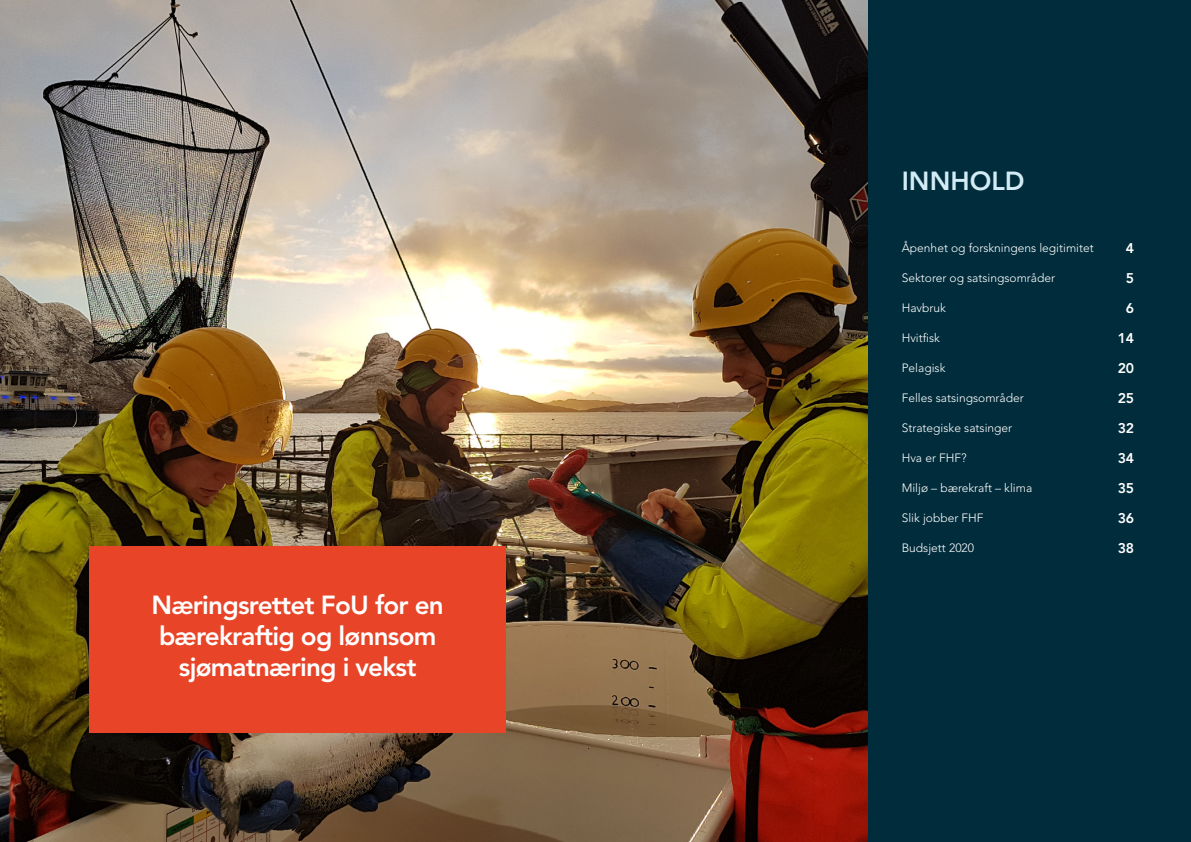
<style>
.page{position:relative;width:1191px;height:842px;background:#fff}
.page>*{position:absolute;margin:0;border:0;box-sizing:border-box;transform-origin:0 0}
.t1{font:800 26px/31.2px "Avenir LT";letter-spacing:-.03em;color:#fff;text-align:center}
.t2{font:800 26px "Avenir LT";color:#d3ebf5}
.t3{font:800 14px "Avenir LT";color:#fff}
.t4{font:300 12px "Avenir LT";color:#fff}
</style>
<div class="page">
<div style="left:867px;top:0;width:324px;height:842px;background:#002c3b"></div>
<img style="left:0;top:0;width:867px;height:842px">
<div style="left:89px;top:547px;width:417px;height:186px;background:#e84427"></div>
<p class="t1" style="left:152px;top:589px;width:294px">Næringsrettet FoU for en bærekraftig og lønnsom sjømatnæring i vekst</p>
<p class="t2" style="left:901px;top:165px;width:124px">INNHOLD</p>
<p class="t4" style="left:901px;top:241px;width:194px">Åpenhet og forskningens legitimitet</p>
<p class="t4" style="left:901px;top:271px;width:155px">Sektorer og satsingsområder</p>
<p class="t4" style="left:901px;top:301px;width:46px">Havbruk</p>
<p class="t4" style="left:901px;top:331px;width:40px">Hvitfisk</p>
<p class="t4" style="left:901px;top:361px;width:45px">Pelagisk</p>
<p class="t4" style="left:901px;top:391px;width:124px">Felles satsingsområder</p>
<p class="t4" style="left:901px;top:421px;width:112px">Strategiske satsinger</p>
<p class="t4" style="left:901px;top:451px;width:66px">Hva er FHF?</p>
<p class="t4" style="left:901px;top:481px;width:132px">Miljø – bærekraft – klima</p>
<p class="t4" style="left:901px;top:511px;width:83px">Slik jobber FHF</p>
<p class="t4" style="left:901px;top:541px;width:74px">Budsjett 2020</p>
<p class="t3" style="left:1126px;top:240px;width:10px">4</p>
<p class="t3" style="left:1126px;top:270px;width:10px">5</p>
<p class="t3" style="left:1126px;top:300px;width:10px">6</p>
<p class="t3" style="left:1117px;top:330px;width:18px">14</p>
<p class="t3" style="left:1117px;top:360px;width:18px">20</p>
<p class="t3" style="left:1117px;top:390px;width:18px">25</p>
<p class="t3" style="left:1117px;top:420px;width:18px">32</p>
<p class="t3" style="left:1117px;top:450px;width:18px">34</p>
<p class="t3" style="left:1117px;top:480px;width:18px">35</p>
<p class="t3" style="left:1117px;top:510px;width:18px">36</p>
<p class="t3" style="left:1117px;top:540px;width:18px">38</p>
</div>
